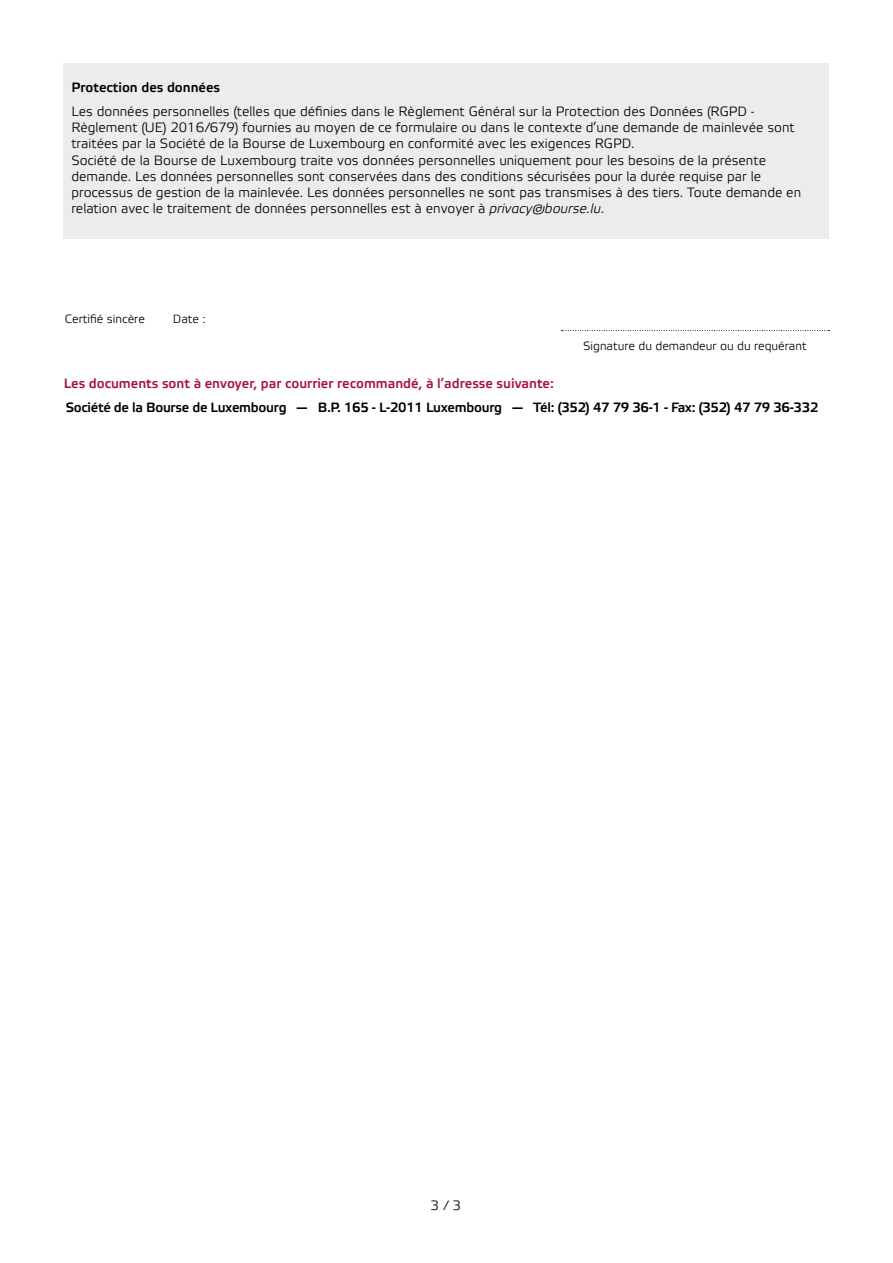
<style>
.page{position:relative;width:893px;height:1263px;background:#fff}
.page>*{position:absolute;margin:0;border:0;box-sizing:border-box;transform-origin:0 0}
.t1{font:13.5px/16.2px "Etelka Light Pro";color:#000}
.t2{font:13.5px "Etelka Medium Pro";letter-spacing:-.02em;color:#000}
.t3{font:13.5px "Etelka Medium Pro";color:#a6143e}
.t4{font:13.5px "Etelka Medium Pro";color:#000}
.t5{font:12px "Etelka Light Pro";color:#000}
.s1{font-style:italic}
</style>
<div class="page">
<svg style="left:561px;top:330px;width:268px;height:1px"></svg>
<div style="left:63px;top:64px;width:765px;height:175px;background:#eaecee"></div>
<p class="t4" style="left:71px;top:80px;width:150px">Protection des données</p>
<p class="t1" style="left:71px;top:104px;width:731px">Les données personnelles (telles que définies dans le Règlement Général sur la Protection des Données (RGPD - Règlement (UE) 2016/679) fournies au moyen de ce formulaire ou dans le contexte d’une demande de mainlevée sont traitées par la Société de la Bourse de Luxembourg en conformité avec les exigences RGPD.<br>Société de la Bourse de Luxembourg traite vos données personnelles uniquement pour les besoins de la présente demande. Les données personnelles sont conservées dans des conditions sécurisées pour la durée requise par le processus de gestion de la mainlevée. Les données personnelles ne sont pas transmises à des tiers. Toute demande en relation avec le traitement de données personnelles est à envoyer à <span class="s1">privacy@bourse.lu</span>.</p>
<p class="t5" style="left:65px;top:313px;width:81px">Certifié sincère</p>
<p class="t5" style="left:173px;top:313px;width:34px">Date :</p>
<p class="t3" style="left:64px;top:376px;width:492px">Les documents sont à envoyer, par courrier recommandé, à l’adresse suivante:</p>
<p class="t5" style="left:583px;top:340px;width:225px">Signature du demandeur ou du requérant</p>
<p class="t2" style="left:66px;top:400px;width:754px">Société de la Bourse de Luxembourg — B.P. 165 - L-2011 Luxembourg — Tél: (352) 47 79 36-1 - Fax: (352) 47 79 36-332</p>
<p class="t1" style="left:431px;top:1198px;width:32px">3 / 3</p>
</div>
